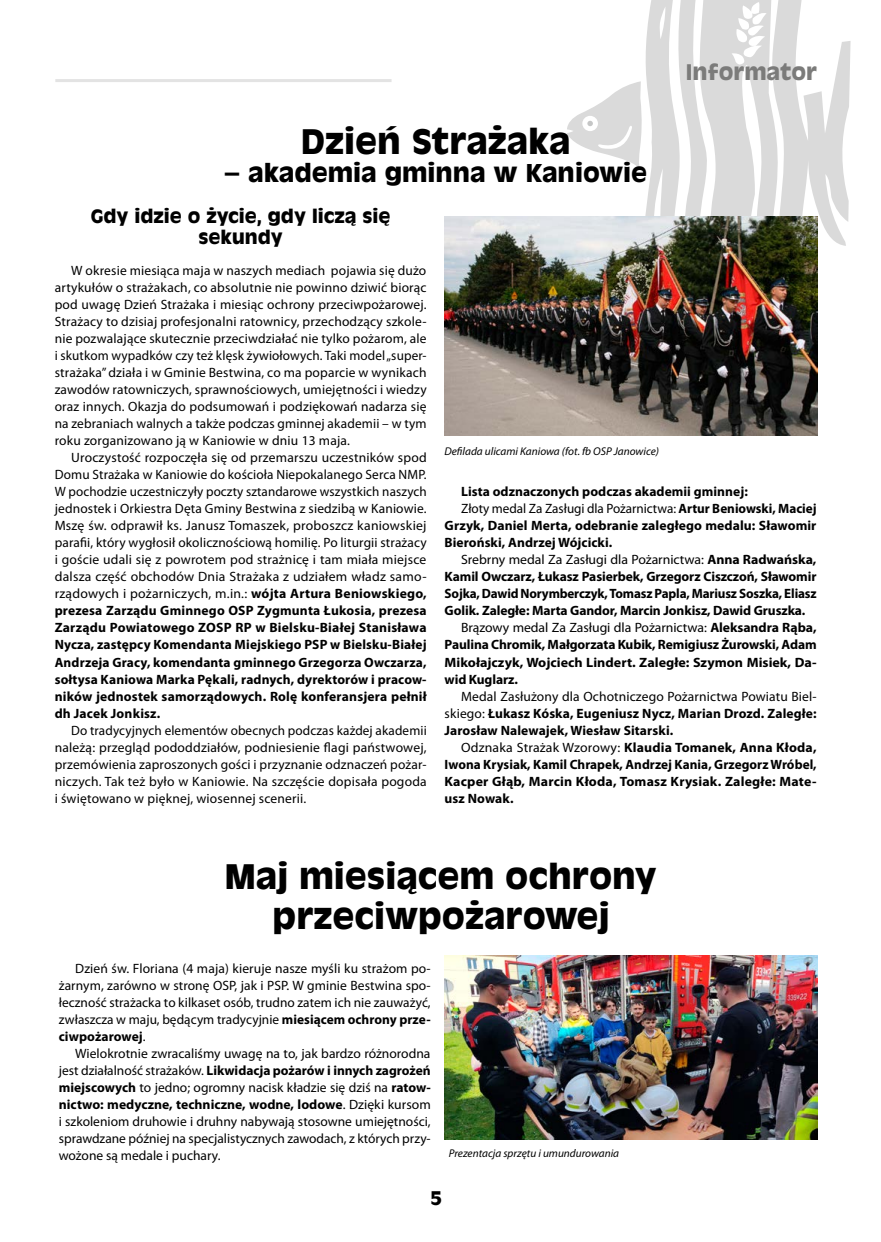
<style>
.page{position:relative;width:881px;height:1242px;background:#fff}
.page>*{position:absolute;margin:0;border:0;box-sizing:border-box;transform-origin:0 0}
.t1{font:700 33px/39.6px "Antique Olive";color:#000;text-align:center}
.t2{font:700 24px "Antique Olive";color:#000}
.t3{font:700 21px "Antique Olive";color:#7b7b7a}
.t4{font:700 18px/21.6px "Antique Olive";color:#000;text-align:center}
.t5{font:13.5px/17px "Myriad Pro";letter-spacing:.005em;color:#000;text-align:justify}
.t6{font:700 13.5px/17px "Myriad Pro";color:#000;text-align:justify}
.t7{font:700 13.5px "Myriad Pro";color:#000;scale:1.04 1}
.t8{font:italic 11.25px "Myriad Pro";color:#000}
.s1{font-weight:700}
.s2{font-weight:400}
</style>
<div class="page">
<hr style="left:55px;top:79px;width:336px;height:3px;background:#e3e3e3">
<svg style="left:567px;top:0;width:283px;height:339px"></svg>
<img style="left:444px;top:216px;width:373px;height:220px">
<img style="left:444px;top:955px;width:373px;height:184px">
<h1 class="t1" style="left:300px;top:121px;width:271px">Dzień Strażaka</h1>
<h2 class="t2" style="left:224px;top:157px;width:424px">– akademia gminna w Kaniowie</h2>
<h3 class="t3" style="left:685px;top:58px;width:133px">Informator</h3>
<h3 class="t4" style="left:91px;top:205px;width:301px">Gdy idzie o życie, gdy liczą się sekundy</h3>
<p class="t5" style="left:55px;top:262px;width:373px;text-indent:16px">W okresie miesiąca maja w naszych mediach pojawia się dużo artykułów o strażakach, co absolutnie nie powinno dziwić biorąc pod uwagę Dzień Strażaka i miesiąc ochrony przeciwpożarowej.<br>Strażacy to dzisiaj profesjonalni ratownicy, przechodzący szkole&shy;nie pozwalające skutecznie przeciwdziałać nie tylko pożarom, ale i skutkom wypadków czy też klęsk żywiołowych. Taki model „super&shy;strażaka” działa i w Gminie Bestwina, co ma poparcie w wynikach zawodów ratowniczych, sprawnościowych, umiejętności i wiedzy oraz innych. Okazja do podsumowań i podziękowań nadarza się na zebraniach walnych a także podczas gminnej akademii – w tym roku zorganizowano ją w Kaniowie w dniu 13 maja.</p>
<p class="t5" style="left:55px;top:449px;width:373px;text-indent:16px">Uroczystość rozpoczęła się od przemarszu uczestników spod Domu Strażaka w Kaniowie do kościoła Niepokalanego Serca NMP.<br>W pochodzie uczestniczyły poczty sztandarowe wszystkich naszych jednostek i Orkiestra Dęta Gminy Bestwina z siedzibą w Kaniowie.<br>Mszę św. odprawił ks. Janusz Tomaszek, proboszcz kaniowskiej parafii, który wygłosił okolicznościową homilię. Po liturgii strażacy i goście udali się z powrotem pod strażnicę i tam miała miejsce dalsza część obchodów Dnia Strażaka z udziałem władz samo&shy;rządowych i pożarniczych, m.in.: <span class="s1">wójta Artura Beniowskiego, prezesa Zarządu Gminnego OSP Zygmunta Łukosia, prezesa Zarządu Powiatowego ZOSP RP w Bielsku-Białej Stanisława Nycza, zastępcy Komendanta Miejskiego PSP w Bielsku-Białej Andrzeja Gracy, komendanta gminnego Grzegorza Owczarza, sołtysa Kaniowa Marka Pękali, radnych, dyrektorów i pracow&shy;ników jednostek samorządowych. Rolę konferansjera pełnił dh Jacek Jonkisz.</span></p>
<p class="t5" style="left:55px;top:721px;width:373px;text-indent:16px">Do tradycyjnych elementów obecnych podczas każdej akademii należą: przegląd pododdziałów, podniesienie flagi państwowej, przemówienia zaproszonych gości i przyznanie odznaczeń pożar&shy;niczych. Tak też było w Kaniowie. Na szczęście dopisała pogoda i świętowano w pięknej, wiosennej scenerii.</p>
<p class="t8" style="left:444px;top:444px;width:216px">Defilada ulicami Kaniowa (fot. fb OSP Janowice)</p>
<p class="t6" style="left:461px;top:483px;width:288px">Lista odznaczonych podczas akademii gminnej:</p>
<p class="t5" style="left:461px;top:500px;width:357px">Złoty medal Za Zasługi dla Pożarnictwa: <span class="s1">Artur Beniowski, Maciej</span></p>
<p class="t6" style="left:444px;top:517px;width:373px">Grzyk, Daniel Merta, odebranie zaległego medalu: Sławomir</p>
<p class="t6" style="left:444px;top:534px;width:169px">Bieroński, Andrzej Wójcicki.</p>
<p class="t5" style="left:461px;top:551px;width:357px">Srebrny medal Za Zasługi dla Pożarnictwa: <span class="s1">Anna Radwańska,</span></p>
<p class="t6" style="left:444px;top:568px;width:373px">Kamil Owczarz, Łukasz Pasierbek, Grzegorz Ciszczoń, Sławomir</p>
<p class="t6" style="left:444px;top:585px;width:373px">Sojka, Dawid Norymberczyk, Tomasz Papla, Mariusz Soszka, Eliasz</p>
<p class="t6" style="left:444px;top:602px;width:362px">Golik. Zaległe: Marta Gandor, Marcin Jonkisz, Dawid Gruszka.</p>
<p class="t5" style="left:461px;top:619px;width:357px">Brązowy medal Za Zasługi dla Pożarnictwa: <span class="s1">Aleksandra Rąba,</span></p>
<p class="t6" style="left:444px;top:636px;width:373px">Paulina Chromik, Małgorzata Kubik, Remigiusz Żurowski, Adam</p>
<p class="t7" style="left:444px;top:653px;width:359px">Mikołajczyk, Wojciech Lindert. Zaległe: Szymon Misiek, Da-</p>
<p class="t6" style="left:444px;top:670px;width:75px">wid Kuglarz.</p>
<p class="t6" style="left:444px;top:687px;width:373px;text-indent:16px"><span class="s2">Medal Zasłużony dla Ochotniczego Pożarnictwa Powiatu Biel&shy;skiego:</span> Łukasz Kóska, Eugeniusz Nycz, Marian Drozd. Zaległe:<br>Jarosław Nalewajek, Wiesław Sitarski.</p>
<p class="t6" style="left:444px;top:738px;width:373px;text-indent:16px"><span class="s2">Odznaka Strażak Wzorowy:</span> Klaudia Tomanek, Anna Kłoda, Iwona Krysiak, Kamil Chrapek, Andrzej Kania, Grzegorz Wróbel, Kacper Głąb, Marcin Kłoda, Tomasz Krysiak. Zaległe: Mate&shy;usz Nowak.</p>
<h1 class="t1" style="left:225px;top:856px;width:433px">Maj miesiącem ochrony przeciwpożarowej</h1>
<p class="t5" style="left:59px;top:959px;width:373px;text-indent:16px">Dzień św. Floriana (4 maja) kieruje nasze myśli ku strażom po&shy;żarnym, zarówno w stronę OSP, jak i PSP. W gminie Bestwina spo&shy;łeczność strażacka to kilkaset osób, trudno zatem ich nie zauważyć, zwłaszcza w maju, będącym tradycyjnie <span class="s1">miesiącem ochrony prze&shy;ciwpożarowej</span>.</p>
<p class="t5" style="left:59px;top:1044px;width:373px;text-indent:16px">Wielokrotnie zwracaliśmy uwagę na to, jak bardzo różnorodna jest działalność strażaków. <span class="s1">Likwidacja pożarów i innych zagrożeń miejscowych</span> to jedno; ogromny nacisk kładzie się dziś na <span class="s1">ratow&shy;nictwo: medyczne, techniczne, wodne, lodowe</span>. Dzięki kursom i szkoleniom druhowie i druhny nabywają stosowne umiejętności, sprawdzane później na specjalistycznych zawodach, z których przy&shy;wożone są medale i puchary.</p>
<p class="t8" style="left:448px;top:1145px;width:172px">Prezentacja sprzętu i umundurowania</p>
<h3 class="t4" style="left:430px;top:1187px;width:14px">5</h3>
</div>
